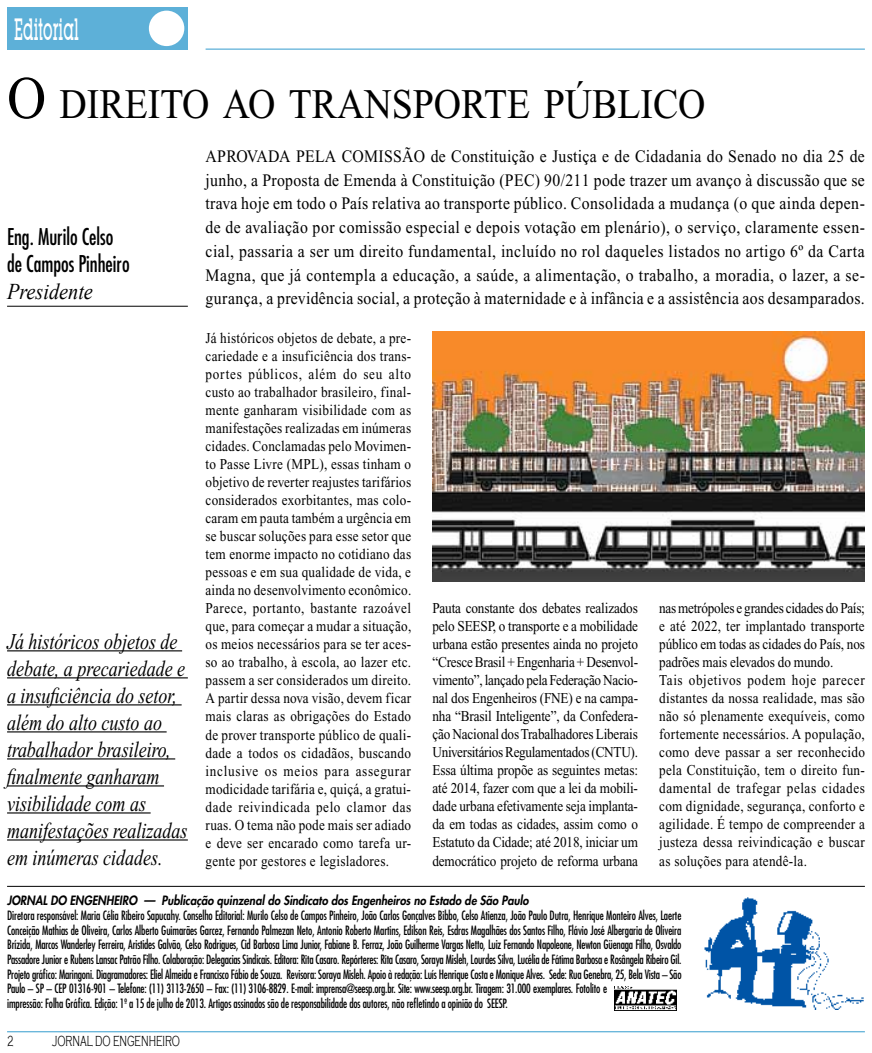
<style>
.page{position:relative;width:872px;height:1053px;background:#fff}
.page>*{position:absolute;margin:0;border:0;box-sizing:border-box;transform-origin:0 0}
.t1{font:42px "Times New Roman";color:#000;scale:.9 1}
.t2{font:500 30px "Lubalin Graph IT Cby BT";color:#fff;scale:.5 1}
.t3{font:italic 22.5px/27px "Times New Roman";color:#000;scale:.8 1}
.t4{font:condensed 22.5px/27px "Futura";color:#000;scale:.9 1}
.t5{font:italic 22.5px "Times New Roman";color:#000;scale:.9 1}
.t6{font:17.5px/23.8px "Times New Roman";letter-spacing:.02em;color:#000;text-align:justify;scale:.9 1}
.t7{font:15px/18px "Times New Roman";letter-spacing:.02em;color:#000;text-align:justify;scale:.88 1}
.t8{font:300 15px "Copperplate Gothic";color:#000;scale:.6 1}
.t9{font:condensed 12.5px/14.6px "Futura";letter-spacing:-.02em;color:#000;scale:.9 1}
.t10{font:italic 800 12.5px "Futura";color:#000;scale:.9 1}
.s1{font-size:60px}
</style>
<div class="page">
<div style="left:7px;top:7px;width:181px;height:43px;background:#5db0d8"></div>
<div style="left:149px;top:11px;width:35px;height:35px;background:#fff;border-radius:50%"></div>
<hr style="left:206px;top:48px;width:659px;height:2px;background:#5db0d8">
<hr style="left:7px;top:1030px;width:858px;height:2px;background:#5db0d8">
<img style="left:704px;top:897px;width:160px;height:112px">
<img style="left:615px;top:986px;width:61px;height:24px">
<hr style="left:7px;top:886px;width:858px;height:1px;background:#000">
<hr style="left:7px;top:306px;width:181px;height:1px;background:#000">
<hr style="left:7px;top:650px;width:175px;height:1px;background:#000">
<hr style="left:7px;top:677px;width:181px;height:1px;background:#000">
<hr style="left:7px;top:704px;width:175px;height:1px;background:#000">
<hr style="left:7px;top:731px;width:160px;height:1px;background:#000">
<hr style="left:7px;top:758px;width:168px;height:1px;background:#000">
<hr style="left:7px;top:785px;width:157px;height:1px;background:#000">
<hr style="left:7px;top:812px;width:144px;height:1px;background:#000">
<hr style="left:7px;top:839px;width:181px;height:1px;background:#000">
<img style="left:432px;top:331px;width:433px;height:250px">
<h2 class="t2" style="left:14px;top:11px;width:131px">Editorial</h2>
<h1 class="t1" style="left:7px;top:81px;width:774px"><span class="s1">O</span> DIREITO AO TRANSPORTE PÚBLICO</h1>
<p class="t6" style="left:206px;top:144px;width:71px">Aprovada</p>
<p class="t6" style="left:296px;top:144px;width:13px">pela</p>
<p class="t6" style="left:342px;top:144px;width:24px">Comiss</p>
<p class="t6" style="left:206px;top:144px;width:734px;text-indent:197px">ão de Constituição e Justiça e de Cidadania do Senado no dia 25 de junho, a Proposta de Emenda à Constituição (PEC) 90/211 pode trazer um avanço à discussão que se trava hoje em todo o País relativa ao transporte público. Consolidada a mudança (o que ainda depen&shy;de de avaliação por comissão especial e depois votação em plenário), o serviço, claramente essen&shy;cial, passaria a ser um direito fundamental, incluído no rol daqueles listados no artigo 6º da Carta Magna, que já contempla a educação, a saúde, a alimentação, o trabalho, a moradia, o lazer, a se&shy;gurança, a previdência social, a proteção à maternidade e à infância e a assistência aos desamparados.</p>
<h3 class="t4" style="left:7px;top:223px;width:138px">Eng. Murilo Celso de Campos Pinheiro</h3>
<h3 class="t5" style="left:7px;top:276px;width:97px">Presidente</h3>
<h3 class="t3" style="left:7px;top:627px;width:227px">Já históricos objetos de debate, a precariedade e a insuficiência do setor, além do alto custo ao trabalhador brasileiro, finalmente ganharam visibilidade com as manifestações realizadas em inúmeras cidades.</h3>
<p class="t7" style="left:206px;top:329px;width:235px">Já históricos objetos de debate, a pre&shy;cariedade e a insuficiência dos trans&shy;portes públicos, além do seu alto custo ao trabalhador brasileiro, final&shy;mente ganharam visibilidade com as manifestações realizadas em inúmeras cidades. Conclamadas pelo Movimen&shy;to Passe Livre (MPL), essas tinham o objetivo de reverter reajustes tarifários considerados exorbitantes, mas colo&shy;caram em pauta também a urgência em se buscar soluções para esse setor que tem enorme impacto no cotidiano das pessoas e em sua qualidade de vida, e ainda no desenvolvimento econômico.<br>Parece, portanto, bastante razoável que, para começar a mudar a situação, os meios necessários para se ter aces&shy;so ao trabalho, à escola, ao lazer etc. passem a ser considerados um direito.<br>A partir dessa nova visão, devem ficar mais claras as obrigações do Estado de prover transporte público de quali&shy;dade a todos os cidadãos, buscando inclusive os meios para assegurar modicidade tarifária e, quiçá, a gratui&shy;dade reivindicada pelo clamor das ruas. O tema não pode mais ser adiado e deve ser encarado como tarefa ur&shy;gente por gestores e legisladores.</p>
<p class="t7" style="left:432px;top:599px;width:235px">Pauta constante dos debates realizados pelo SEESP, o transporte e a mobilidade urbana estão presentes ainda no projeto “Cresce Brasil + Engenharia + Desenvol&shy;vimento”, lançado pela Federação Nacio&shy;nal dos Engenheiros (FNE) e na campa&shy;nha “Brasil Inteligente”, da Confedera&shy;ção Nacional dos Trabalhadores Liberais Universitários Regulamentados (CNTU).<br>Essa última propõe as seguintes metas: até 2014, fazer com que a lei da mobili&shy;dade urbana efetivamente seja implanta&shy;da em todas as cidades, assim como o Estatuto da Cidade; até 2018, iniciar um democrático projeto de reforma urbana</p>
<p class="t7" style="left:659px;top:599px;width:235px;text-align:left">nas metrópoles e grandes cidades do País; e até 2022, ter implantado transporte público em todas as cidades do País, nos padrões mais elevados do mundo.<br>Tais objetivos podem hoje parecer distantes da nossa realidade, mas são não só plenamente exequíveis, como fortemente necessários. A população, como deve passar a ser reconhecido pela Constituição, tem o direito fun&shy;damental de trafegar pelas cidades com dignidade, segurança, conforto e agilidade. É tempo de compreender a justeza dessa reivindicação e buscar as soluções para atendê-la.</p>
<p class="t10" style="left:7px;top:892px;width:581px">JORNAL DO ENGENHEIRO — Publicação quinzenal do Sindicato dos Engenheiros no Estado de São Paulo</p>
<p class="t9" style="left:7px;top:907px;width:751px">Diretora responsável: Maria Célia Ribeiro Sapucahy. Conselho Editorial: Murilo Celso de Campos Pinheiro, João Carlos Gonçalves Bibbo, Celso Atienza, João Paulo Dutra, Henrique Monteiro Alves, Laerte Conceição Mathias de Oliveira, Carlos Alberto Guimarães Garcez, Fernando Palmezan Neto, Antonio Roberto Martins, Edilson Reis, Esdras Magalhães dos Santos Filho, Flávio José Albergaria de Oliveira Brízida, Marcos Wanderley Ferreira, Aristides Galvão, Celso Rodrigues, Cid Barbosa Lima Junior, Fabiane B. Ferraz, João Guilherme Vargas Netto, Luiz Fernando Napoleone, Newton Güenaga Filho, Osvaldo Passadore Junior e Rubens Lansac Patrão Filho. Colaboração: Delegacias Sindicais. Editora: Rita Casaro. Repórteres: Rita Casaro, Soraya Misleh, Lourdes Silva, Lucélia de Fátima Barbosa e Rosângela Ribeiro Gil.<br>Projeto gráfico: Maringoni. Diagramadores: Eliel Almeida e Francisco Fábio de Souza. Revisora: Soraya Misleh. Apoio à redação: Luís Henrique Costa e Monique Alves. Sede: Rua Genebra, 25, Bela Vista – São Paulo – SP – CEP 01316-901 – Telefone: (11) 3113-2650 – Fax: (11) 3106-8829. E-mail: imprensa@seesp.org.br. Site: www.seesp.org.br. Tiragem: 31.000 exemplares. Fotolito e<br>impressão: Folha Gráfica. Edição: 1º a 15 de julho de 2013. Artigos assinados são de responsabilidade dos autores, não refletindo a opinião do SEESP.</p>
<p class="t8" style="left:7px;top:1032px;width:12px">2</p>
<p class="t8" style="left:52px;top:1032px;width:215px">JORNAL DO ENGENHEIRO</p>
</div>
